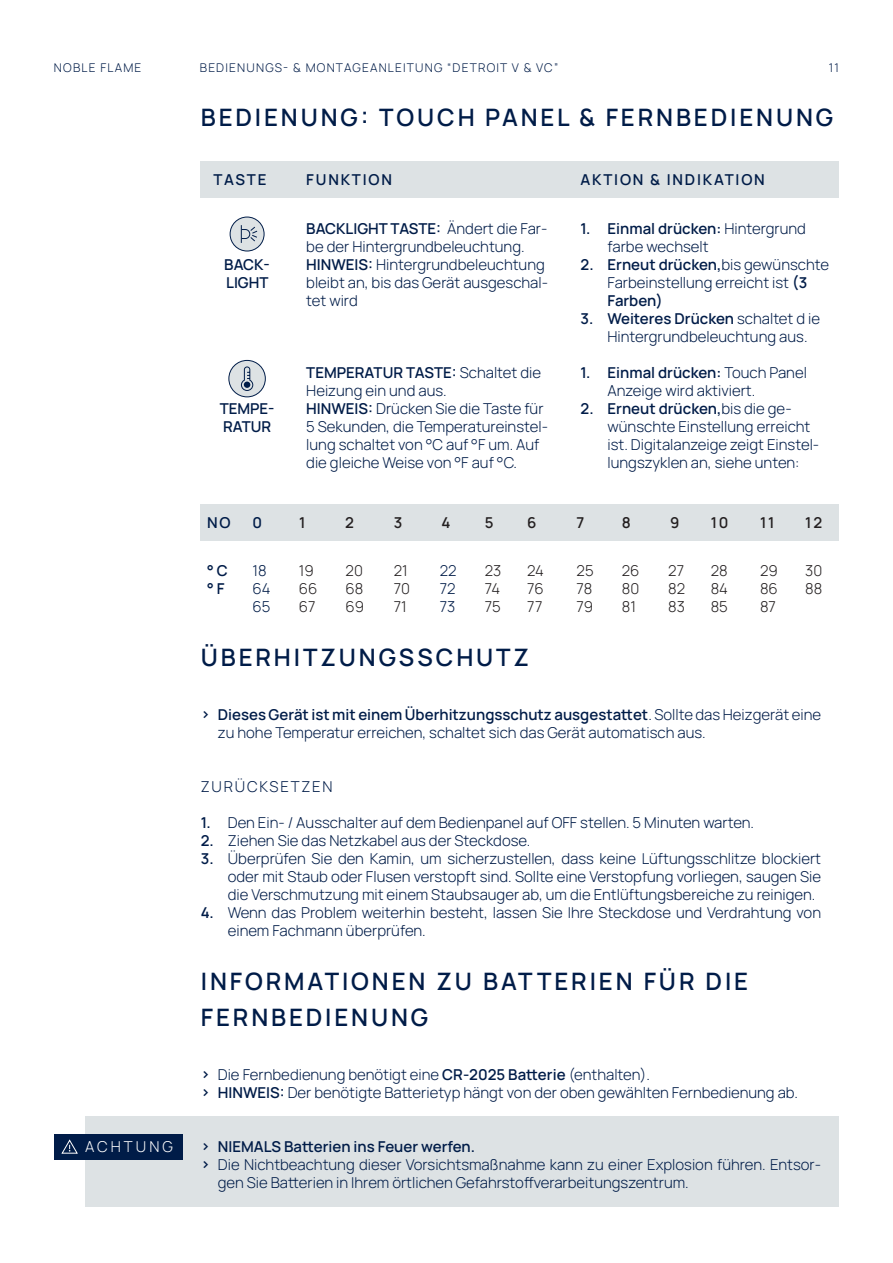
<style>
.page{position:relative;width:893px;height:1263px;background:#fff}
.page>*{position:absolute;margin:0;border:0;box-sizing:border-box;transform-origin:0 0}
.t1{font:600 24px/36px "Manrope";letter-spacing:.12em;color:#001c48}
.t2{font:300 15px/18px "Manrope";color:#001c48}
.t3{font:600 15px/18px "Manrope";color:#001c48}
.t4{font:300 15px/18px "Manrope";color:#231f20;text-align:justify}
.t5{font:600 15px "Manrope";letter-spacing:.12em;color:#001c48}
.t6{font:600 15px "Manrope";color:#231f20}
.t7{font:300 15px "Manrope";letter-spacing:.12em;color:#001c48}
.t8{font:300 15px "Manrope";letter-spacing:.2em;color:#fff}
.t9{font:300 12px "Manrope";letter-spacing:.1em;color:#001c48}
.s1{font-weight:600}
</style>
<div class="page">
<div style="left:85px;top:1116px;width:754px;height:90px;background:#dde2e4"></div>
<div style="left:54px;top:1134px;width:129px;height:25px;background:#001c48"></div>
<svg style="left:61px;top:1139px;width:17px;height:15px"></svg>
<div style="left:201px;top:162px;width:638px;height:36px;background:#dde2e4"></div>
<div style="left:230px;top:217px;width:34px;height:34px;background:#dde2e4;border-radius:50%"></div>
<div style="left:230px;top:217px;width:34px;height:34px;border:1px solid #001c48;border-radius:50%"></div>
<svg style="left:241px;top:225px;width:17px;height:18px"></svg>
<div style="left:229px;top:360px;width:36px;height:37px;background:#dde2e4;border-radius:50%"></div>
<div style="left:228px;top:360px;width:38px;height:37px;border:1px solid #001c48;border-radius:50%"></div>
<svg style="left:241px;top:366px;width:13px;height:25px"></svg>
<div style="left:201px;top:504px;width:638px;height:36px;background:#dde2e4"></div>
<p class="t9" style="left:54px;top:59px;width:89px">NOBLE FLAME</p>
<p class="t9" style="left:200px;top:59px;width:360px">BEDIENUNGS- &amp; MONTAGEANLEITUNG “DETROIT V &amp; VC”</p>
<p class="t9" style="left:829px;top:59px;width:12px">11</p>
<h1 class="t1" style="left:201px;top:98px;width:634px">BEDIENUNG: TOUCH PANEL &amp; FERNBEDIENUNG</h1>
<p class="t3" style="left:214px;top:170px;width:54px">TASTE</p>
<p class="t5" style="left:306px;top:169px;width:87px">FUNKTION</p>
<p class="t5" style="left:581px;top:169px;width:186px">AKTION &amp; INDIKATION</p>
<p class="t2" style="left:306px;top:219px;width:243px"><span class="s1">BACKLIGHT TASTE:</span> Ändert die Far&shy;be der Hintergrundbeleuchtung.<br><span class="s1">HINWEIS:</span> Hintergrundbeleuchtung bleibt an, bis das Gerät ausgeschal&shy;tet wird</p>
<p class="t2" style="left:607px;top:219px;width:200px;text-indent:-27px"><span class="s1">1. Einmal drücken:</span> Hintergrund farbe wechselt</p>
<p class="t2" style="left:607px;top:255px;width:223px;text-indent:-27px"><span class="s1">2. Erneut drücken,</span>bis gewünschte<br>Farbeinstellung erreicht ist <span class="s1">(3<br>Farben)</span></p>
<p class="t2" style="left:607px;top:309px;width:214px;text-indent:-27px"><span class="s1">3. Weiteres Drücken</span> schaltet d ie<br>Hintergrundbeleuchtung aus.</p>
<p class="t2" style="left:607px;top:363px;width:201px;text-indent:-27px"><span class="s1">1. Einmal drücken:</span> Touch Panel<br>Anzeige wird aktiviert.</p>
<p class="t2" style="left:607px;top:399px;width:213px;text-indent:-27px"><span class="s1">2. Erneut drücken,</span>bis die ge&shy;wünschte Einstellung erreicht ist. Digitalanzeige zeigt Einstel&shy;lungszyklen an, siehe unten:</p>
<p class="t3" style="left:224px;top:255px;width:47px">BACK-<br>LIGHT</p>
<p class="t2" style="left:306px;top:363px;width:243px"><span class="s1">TEMPERATUR TASTE:</span> Schaltet die<br>Heizung ein und aus.<br><span class="s1">HINWEIS:</span> Drücken Sie die Taste für<br>5 Sekunden, die Temperatureinstel&shy;lung schaltet von °C auf °F um. Auf die gleiche Weise von °F auf °C.</p>
<p class="t3" style="left:220px;top:399px;width:56px">TEMPE-<br>RATUR</p>
<p class="t3" style="left:207px;top:512px;width:25px">NO</p>
<p class="t3" style="left:207px;top:561px;width:22px">° C ° F</p>
<p class="t3" style="left:253px;top:512px;width:11px">0</p>
<p class="t2" style="left:253px;top:561px;width:20px">18<br>64<br>65</p>
<p class="t6" style="left:299px;top:512px;width:8px">1</p>
<p class="t4" style="left:299px;top:561px;width:20px;text-align:left">19<br>66<br>67</p>
<p class="t6" style="left:345px;top:512px;width:10px">2</p>
<p class="t4" style="left:346px;top:561px;width:20px">20<br>68<br>69</p>
<p class="t6" style="left:394px;top:512px;width:10px">3</p>
<p class="t4" style="left:394px;top:561px;width:18px;text-align:left">21<br>70<br>71</p>
<p class="t6" style="left:442px;top:512px;width:11px">4</p>
<p class="t2" style="left:440px;top:561px;width:18px;text-align:justify">22<br>72<br>73</p>
<p class="t6" style="left:485px;top:512px;width:10px">5</p>
<p class="t6" style="left:670px;top:512px;width:11px">9</p>
<p class="t4" style="left:485px;top:561px;width:18px">23<br>74<br>75</p>
<p class="t4" style="left:668px;top:561px;width:18px">27<br>82<br>83</p>
<p class="t6" style="left:527px;top:512px;width:11px">6</p>
<p class="t6" style="left:711px;top:512px;width:19px">10</p>
<p class="t4" style="left:527px;top:561px;width:18px">24<br>76<br>77</p>
<p class="t4" style="left:711px;top:561px;width:19px">28<br>84<br>85</p>
<p class="t6" style="left:622px;top:512px;width:11px">8</p>
<p class="t6" style="left:805px;top:512px;width:18px">12</p>
<p class="t4" style="left:622px;top:561px;width:19px">26<br>80<br>81</p>
<p class="t4" style="left:805px;top:561px;width:19px">30<br>88</p>
<p class="t6" style="left:577px;top:512px;width:9px">7</p>
<p class="t6" style="left:760px;top:512px;width:16px">11</p>
<p class="t4" style="left:577px;top:561px;width:19px">25<br>78<br>79</p>
<p class="t4" style="left:760px;top:561px;width:19px">29<br>86<br>87</p>
<h1 class="t1" style="left:201px;top:638px;width:330px">ÜBERHITZUNGSSCHUTZ</h1>
<p class="t2" style="left:218px;top:705px;width:605px"><span class="s1">Dieses Gerät ist mit einem Überhitzungsschutz ausgestattet</span>. Sollte das Heizgerät eine zu hohe Temperatur erreichen, schaltet sich das Gerät automatisch aus.</p>
<p class="t7" style="left:201px;top:776px;width:133px">ZURÜCKSETZEN</p>
<p class="t2" style="left:201px;top:813px;width:555px"><span class="s1">1.</span> Den Ein- / Ausschalter auf dem Bedienpanel auf OFF stellen. 5 Minuten warten.</p>
<p class="t2" style="left:201px;top:831px;width:331px"><span class="s1">2.</span> Ziehen Sie das Netzkabel aus der Steckdose.</p>
<p class="t2" style="left:228px;top:849px;width:595px;text-align:justify;text-indent:-27px"><span class="s1">3.</span> Überprüfen Sie den Kamin, um sicherzustellen, dass keine Lüftungsschlitze blockiert oder mit Staub oder Flusen verstopft sind. Sollte eine Verstopfung vorliegen, saugen Sie die Verschmutzung mit einem Staubsauger ab, um die Entlüftungsbereiche zu reinigen.</p>
<p class="t2" style="left:228px;top:903px;width:595px;text-indent:-27px"><span class="s1">4.</span> Wenn das Problem weiterhin besteht, lassen Sie Ihre Steckdose und Verdrahtung von einem Fachmann überprüfen.</p>
<p class="t8" style="left:85px;top:1136px;width:89px">ACHTUNG</p>
<h1 class="t1" style="left:201px;top:962px;width:549px">INFORMATIONEN ZU BATTERIEN FÜR DIE<br>FERNBEDIENUNG</h1>
<p class="t2" style="left:218px;top:1065px;width:582px">Die Fernbedienung benötigt eine <span class="s1">CR-2025 Batterie</span> (enthalten).<br><span class="s1">HINWEIS:</span> Der benötigte Batterietyp hängt von der oben gewählten Fernbedienung ab.</p>
<p class="t3" style="left:218px;top:1137px;width:259px">NIEMALS Batterien ins Feuer werfen.</p>
<p class="t2" style="left:218px;top:1155px;width:605px">Die Nichtbeachtung dieser Vorsichtsmaßnahme kann zu einer Explosion führen. Entsor&shy;gen Sie Batterien in Ihrem örtlichen Gefahrstoffverarbeitungszentrum.</p>
</div>
